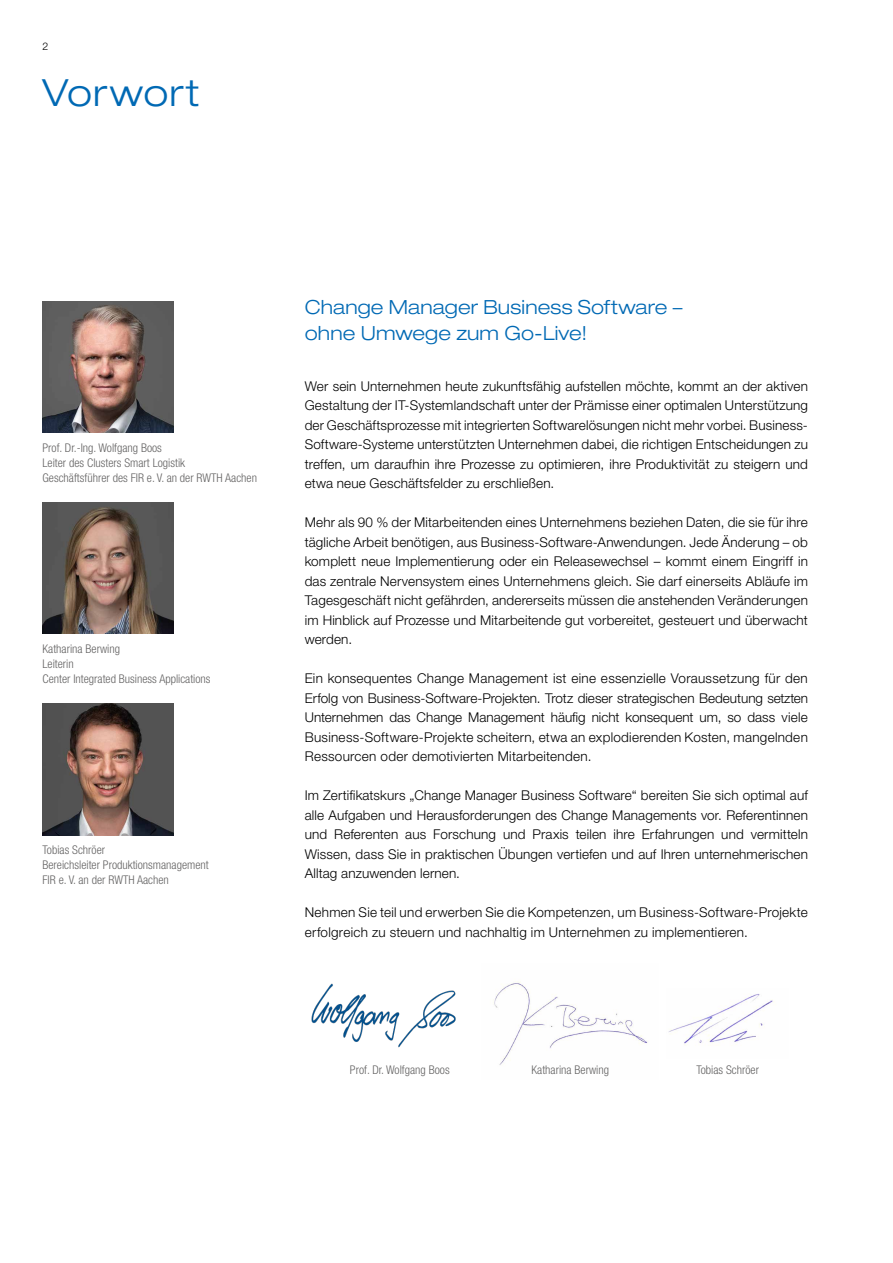
<style>
.page{position:relative;width:893px;height:1263px;background:#fff}
.page>*{position:absolute;margin:0;border:0;box-sizing:border-box;transform-origin:0 0}
.t1{font:300 expanded 37.5px "Helvetica Neue LT Std";letter-spacing:.03em;color:#0069b4}
.t2{font:300 expanded 19.5px/25.5px "Helvetica Neue LT Std";letter-spacing:.01em;color:#0069b4}
.t3{font:300 13.5px/19.5px "Helvetica Neue LT Std";letter-spacing:.015em;color:#000;text-align:justify}
.t4{font:300 condensed 12px/15px "Helvetica Neue LT Std";color:#646363}
.t5{font:300 10.5px "Helvetica Neue LT Std";color:#000}
</style>
<div class="page">
<img style="left:494px;top:981px;width:154px;height:84px">
<img style="left:668px;top:994px;width:107px;height:51px">
<img style="left:311px;top:983px;width:145px;height:65px">
<img style="left:43px;top:704px;width:131px;height:131px">
<img style="left:43px;top:302px;width:131px;height:131px">
<img style="left:43px;top:503px;width:131px;height:131px">
<p class="t5" style="left:43px;top:40px;width:7px">2</p>
<h1 class="t1" style="left:43px;top:70px;width:158px">Vorwort</h1>
<p class="t4" style="left:43px;top:440px;width:216px">Prof. Dr.-Ing. Wolfgang Boos<br>Leiter des Clusters Smart Logistik<br>Geschäftsführer des FIR e. V. an der RWTH Aachen</p>
<p class="t4" style="left:43px;top:641px;width:170px">Katharina Berwing<br>Leiterin<br>Center Integrated Business Applications</p>
<p class="t4" style="left:43px;top:842px;width:168px">Tobias Schröer<br>Bereichsleiter Produktionsmanagement<br>FIR e. V. an der RWTH Aachen</p>
<h2 class="t2" style="left:305px;top:295px;width:379px">Change Manager Business Software – ohne Umwege zum Go-Live!</h2>
<p class="t3" style="left:305px;top:376px;width:505px">Wer sein Unternehmen heute zukunftsfähig aufstellen möchte, kommt an der aktiven Gestaltung der IT-Systemlandschaft unter der Prämisse einer optimalen Unterstützung der Geschäftsprozesse mit integrierten Softwarelösungen nicht mehr vorbei. Business-Software-Systeme unterstützten Unternehmen dabei, die richtigen Entscheidungen zu treffen, um daraufhin ihre Prozesse zu optimieren, ihre Produktivität zu steigern und etwa neue Geschäftsfelder zu erschließen.</p>
<p class="t3" style="left:305px;top:513px;width:505px">Mehr als 90 % der Mitarbeitenden eines Unternehmens beziehen Daten, die sie für ihre tägliche Arbeit benötigen, aus Business-Software-Anwendungen. Jede Änderung – ob komplett neue Implementierung oder ein Releasewechsel – kommt einem Eingriff in das zentrale Nervensystem eines Unternehmens gleich. Sie darf einerseits Abläufe im Tagesgeschäft nicht gefährden, andererseits müssen die anstehenden Veränderungen im Hinblick auf Prozesse und Mitarbeitende gut vorbereitet, gesteuert und überwacht werden.</p>
<p class="t3" style="left:305px;top:669px;width:505px">Ein konsequentes Change Management ist eine essenzielle Voraussetzung für den Erfolg von Business-Software-Projekten. Trotz dieser strategischen Bedeutung setzten Unternehmen das Change Management häufig nicht konsequent um, so dass viele Business-Software-Projekte scheitern, etwa an explodierenden Kosten, mangelnden Ressourcen oder demotivierten Mitarbeitenden.</p>
<p class="t3" style="left:305px;top:785px;width:505px">Im Zertifikatskurs „Change Manager Business Software“ bereiten Sie sich optimal auf alle Aufgaben und Herausforderungen des Change Managements vor. Referentinnen und Referenten aus Forschung und Praxis teilen ihre Erfahrungen und vermitteln Wissen, dass Sie in praktischen Übungen vertiefen und auf Ihren unternehmerischen Alltag anzuwenden lernen.</p>
<p class="t3" style="left:305px;top:902px;width:505px">Nehmen Sie teil und erwerben Sie die Kompetenzen, um Business-Software-Projekte erfolgreich zu steuern und nachhaltig im Unternehmen zu implementieren.</p>
<p class="t4" style="left:350px;top:1062px;width:101px">Prof. Dr. Wolfgang Boos</p>
<p class="t4" style="left:531px;top:1062px;width:79px">Katharina Berwing</p>
<p class="t4" style="left:696px;top:1062px;width:64px">Tobias Schröer</p>
</div>
